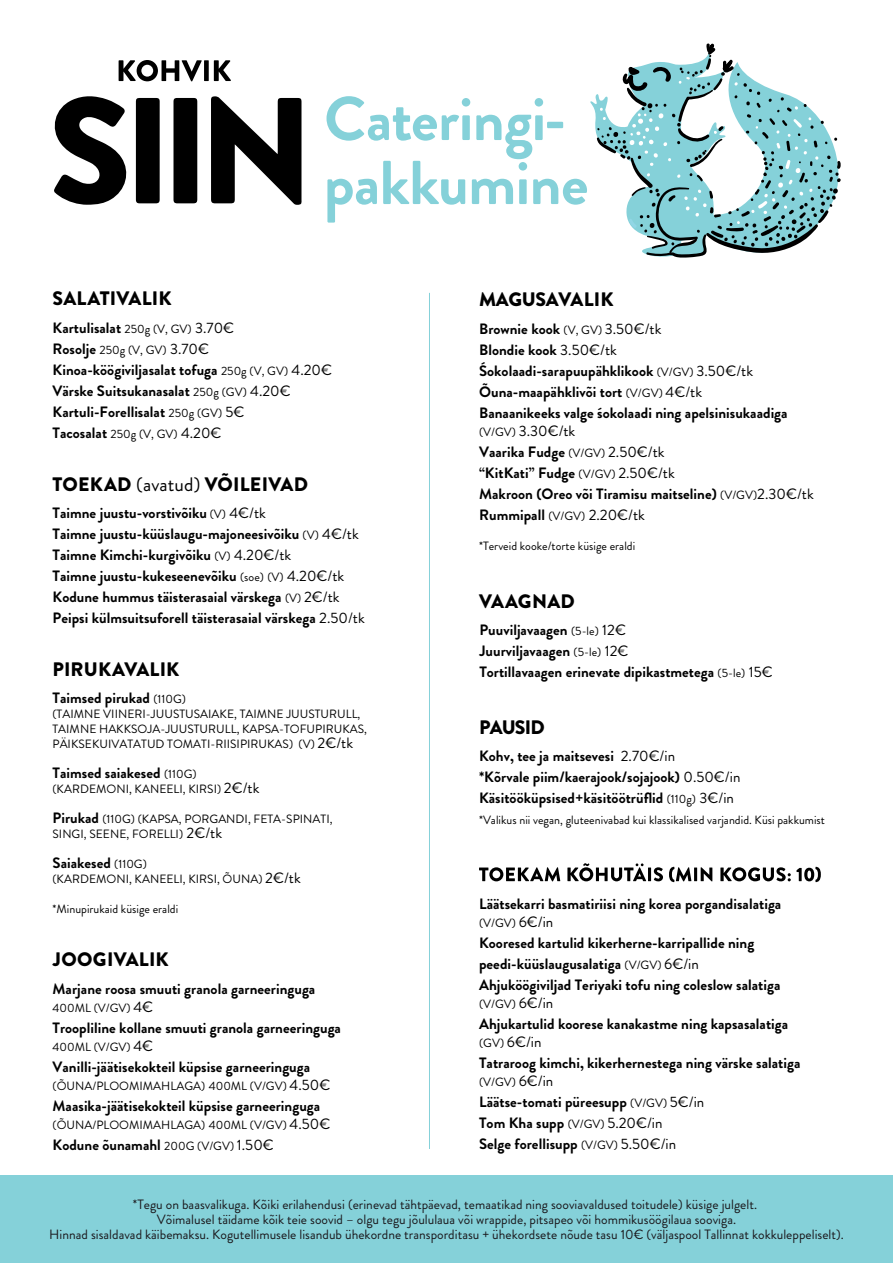
<style>
.page{position:relative;width:893px;height:1263px;background:#fff}
.page>*{position:absolute;margin:0;border:0;box-sizing:border-box;transform-origin:0 0}
.t1{font:700 61.8px/64.1px "Brandon Grotesque";letter-spacing:-.015em;color:#85d1d9}
.t2{font:900 19.5px "Brandon Grotesque";letter-spacing:.01em;color:#000}
.t3{font:900 19.5px "Brandon Grotesque";letter-spacing:-.015em;color:#000}
.t4{font:700 15px/21px "Brandon Grotesque";color:#000}
.t5{font:13.5px/15px "Brandon Grotesque";color:#1a171b;text-align:center}
.t6{font:12px/15px "Brandon Grotesque";color:#000}
.s1{font-weight:400;font-size:12px}
.s2{font-weight:400}
.s3{font-weight:700;font-size:15px}
.s4{font-size:15px}
</style>
<div class="page">
<div style="left:0;top:1176px;width:893px;height:87px;background:#85d1d9"></div>
<svg style="left:479px;top:863px;width:342px;height:19px"></svg>
<svg style="left:211px;top:96px;width:91px;height:109px"></svg>
<svg style="left:54px;top:96px;width:106px;height:109px"></svg>
<div style="left:173px;top:98px;width:24px;height:105px;background:#000"></div>
<svg style="left:119px;top:60px;width:83px;height:21px"></svg>
<div style="left:204px;top:60px;width:5px;height:21px;background:#000"></div>
<svg style="left:214px;top:60px;width:17px;height:21px"></svg>
<svg style="left:590px;top:43px;width:251px;height:215px"></svg>
<hr style="left:429px;top:293px;width:1px;height:856px;background:#85d1d9">
<h2 class="t2" style="left:53px;top:284px;width:121px">SALATIVALIK</h2>
<h1 class="t1" style="left:324px;top:88px;width:266px">Cateringi&shy;pakkumine</h1>
<h2 class="t3" style="left:479px;top:286px;width:136px">MAGUSAVALIK</h2>
<p class="t4" style="left:53px;top:317px;width:183px">Kartulisalat <span class="s1">250g (V, GV)</span> <span class="s2">3.70€</span></p>
<p class="t6" style="left:53px;top:342px;width:158px"><span class="s3">Rosolje</span> 250g (V, GV) <span class="s4">3.70€</span></p>
<p class="t4" style="left:53px;top:359px;width:281px">Kinoa-köögiviljasalat tofuga <span class="s1">250g (V, GV)</span> <span class="s2">4.20€<br></span>Värske Suitsukanasalat <span class="s1">250g (GV)</span> <span class="s2">4.20€<br></span>Kartuli-Forellisalat <span class="s1">250g (GV)</span> <span class="s2">5€</span></p>
<p class="t6" style="left:53px;top:426px;width:171px"><span class="s3">Tacosalat</span> 250g (V, GV) <span class="s4">4.20€</span></p>
<h2 class="t2" style="left:53px;top:470px;width:257px">TOEKAD <span class="s2">(avatud)</span> VÕILEIVAD</h2>
<p class="t4" style="left:52px;top:503px;width:314px">Taimne juustu-vorstivõiku <span class="s1">(V)</span> <span class="s2">4€/tk<br></span>Taimne juustu-küüslaugu-majoneesivõiku <span class="s1">(V)</span> <span class="s2">4€/tk </span>Taimne Kimchi-kurgivõiku <span class="s1">(V)</span> <span class="s2">4.20€/tk<br></span>Taimne juustu-kukeseenevõiku <span class="s1">(soe) (V)</span> <span class="s2">4.20€/tk </span>Kodune hummus täisterasaial värskega <span class="s1">(V)</span> <span class="s2">2€/tk </span>Peipsi külmsuitsuforell täisterasaial värskega <span class="s2">2.50/tk</span></p>
<h2 class="t2" style="left:53px;top:655px;width:128px">PIRUKAVALIK</h2>
<p class="t4" style="left:53px;top:688px;width:135px">Taimsed pirukad <span class="s1">(110G)</span></p>
<p class="t6" style="left:52px;top:707px;width:316px">(TAIMNE VIINERI-JUUSTUSAIAKE, TAIMNE JUUSTURULL,<br>TAIMNE HAKKSOJA-JUUSTURULL, KAPSA-TOFUPIRUKAS,<br>PÄIKSEKUIVATATUD TOMATI-RIISIPIRUKAS) (V) <span class="s4">2€/tk</span></p>
<p class="t4" style="left:52px;top:763px;width:146px">Taimsed saiakesed <span class="s1">(110G)</span></p>
<p class="t6" style="left:53px;top:782px;width:208px">(KARDEMONI, KANEELI, KIRSI) <span class="s4">2€/tk</span></p>
<p class="t6" style="left:53px;top:812px;width:282px"><span class="s3">Pirukad</span> (110G) (KAPSA, PORGANDI, FETA-SPINATI,<br>SINGI, SEENE, FORELLI) <span class="s4">2€/tk</span></p>
<p class="t4" style="left:53px;top:853px;width:96px">Saiakesed <span class="s1">(110G)</span></p>
<p class="t6" style="left:53px;top:872px;width:250px">(KARDEMONI, KANEELI, KIRSI, ÕUNA) <span class="s4">2€/tk</span></p>
<p class="t6" style="left:52px;top:902px;width:127px">*Minupirukaid küsige eraldi</p>
<h2 class="t2" style="left:53px;top:946px;width:117px">JOOGIVALIK</h2>
<p class="t4" style="left:53px;top:979px;width:264px">Marjane roosa smuuti granola garneeringuga</p>
<p class="t6" style="left:53px;top:1001px;width:102px">400ML (V/GV) <span class="s4">4€</span></p>
<p class="t4" style="left:53px;top:1018px;width:290px">Troopliline kollane smuuti granola garneeringuga</p>
<p class="t6" style="left:53px;top:1040px;width:102px">400ML (V/GV) <span class="s4">4€</span></p>
<p class="t4" style="left:53px;top:1057px;width:259px">Vanilli-jäätisekokteil küpsise garneeringuga</p>
<p class="t6" style="left:53px;top:1079px;width:279px">(ÕUNA/PLOOMIMAHLAGA) 400ML (V/GV) <span class="s4">4.50€</span></p>
<p class="t4" style="left:53px;top:1096px;width:269px">Maasika-jäätisekokteil küpsise garneeringuga</p>
<p class="t6" style="left:53px;top:1118px;width:279px">(ÕUNA/PLOOMIMAHLAGA) 400ML (V/GV) <span class="s4">4.50€</span></p>
<p class="t4" style="left:53px;top:1135px;width:223px">Kodune õunamahl <span class="s1">200G (V/GV)</span> <span class="s2">1.50€</span></p>
<p class="t4" style="left:479px;top:319px;width:310px">Brownie kook <span class="s1">(V, GV)</span> <span class="s2">3.50€/tk<br></span>Blondie kook <span class="s2">3.50€/tk </span>Śokolaadi-sarapuupähklikook <span class="s1">(V/GV)</span> <span class="s2">3.50€/tk </span>Õuna-maapähklivõi tort <span class="s1">(V/GV)</span> <span class="s2">4€/tk<br></span>Banaanikeeks valge śokolaadi ning apelsinisukaadiga</p>
<p class="t4" style="left:479px;top:421px;width:336px"><span class="s1">(V/GV)</span> <span class="s2">3.30€/tk<br></span>Vaarika Fudge <span class="s1">(V/GV)</span> <span class="s2">2.50€/tk<br></span>“KitKati” Fudge <span class="s1">(V/GV)</span> <span class="s2">2.50€/tk<br></span>Makroon (Oreo või Tiramisu maitseline) <span class="s1">(V/GV)</span><span class="s2">2.30€/tk<br></span>Rummipall <span class="s1">(V/GV)</span> <span class="s2">2.20€/tk</span></p>
<p class="t6" style="left:479px;top:539px;width:158px">*Terveid kooke/torte küsige eraldi</p>
<h2 class="t2" style="left:479px;top:587px;width:97px">VAAGNAD</h2>
<p class="t4" style="left:479px;top:620px;width:295px">Puuviljavaagen <span class="s1">(5-le)</span> <span class="s2">12€<br></span>Juurviljavaagen <span class="s1">(5-le)</span> <span class="s2">12€<br></span>Tortillavaagen erinevate dipikastmetega <span class="s1">(5-le)</span> <span class="s2">15€</span></p>
<h2 class="t2" style="left:479px;top:713px;width:67px">PAUSID</h2>
<p class="t4" style="left:479px;top:746px;width:263px">Kohv, tee ja maitsevesi <span class="s2">2.70€/in<br></span>*Kõrvale piim/kaerajook/sojajook) <span class="s2">0.50€/in<br></span>Käsitööküpsised+käsitöötrüflid <span class="s1">(110g)</span> <span class="s2">3€/in</span></p>
<p class="t6" style="left:479px;top:813px;width:347px">*Valikus nii vegan, gluteenivabad kui klassikalised varjandid. Küsi pakkumist</p>
<p class="t4" style="left:479px;top:894px;width:304px">Läätsekarri basmatiriisi ning korea porgandisalatiga</p>
<p class="t6" style="left:479px;top:916px;width:76px">(V/GV) <span class="s4">6€/in</span></p>
<p class="t4" style="left:479px;top:933px;width:303px">Kooresed kartulid kikerherne-karripallide ning peedi-küüslaugusalatiga <span class="s1">(V/GV)</span> <span class="s2">6€/in<br></span>Ahjuköögiviljad Teriyaki tofu ning coleslow salatiga</p>
<p class="t6" style="left:479px;top:997px;width:76px">(V/GV) <span class="s4">6€/in</span></p>
<p class="t4" style="left:479px;top:1015px;width:311px;line-height:18px">Ahjukartulid koorese kanakastme ning kapsasalatiga <span class="s1">(GV)</span> <span class="s2">6€/in</span></p>
<p class="t4" style="left:479px;top:1053px;width:323px">Tatraroog kimchi, kikerhernestega ning värske salatiga</p>
<p class="t6" style="left:479px;top:1075px;width:76px">(V/GV) <span class="s4">6€/in</span></p>
<p class="t4" style="left:479px;top:1092px;width:227px">Läätse-tomati püreesupp <span class="s1">(V/GV)</span> <span class="s2">5€/in<br></span>Tom Kha supp <span class="s1">(V/GV)</span> <span class="s2">5.20€/in<br></span>Selge forellisupp <span class="s1">(V/GV)</span> <span class="s2">5.50€/in</span></p>
<p class="t5" style="left:49px;top:1197px;width:796px">*Tegu on baasvalikuga. Kõiki erilahendusi (erinevad tähtpäevad, temaatikad ning sooviavaldused toitudele) küsige julgelt.<br>Võimalusel täidame kõik teie soovid – olgu tegu jõululaua või wrappide, pitsapeo või hommikusöögilaua sooviga.<br>Hinnad sisaldavad käibemaksu. Kogutellimusele lisandub ühekordne transporditasu + ühekordsete nõude tasu 10€ (väljaspool Tallinnat kokkuleppeliselt).</p>
</div>
